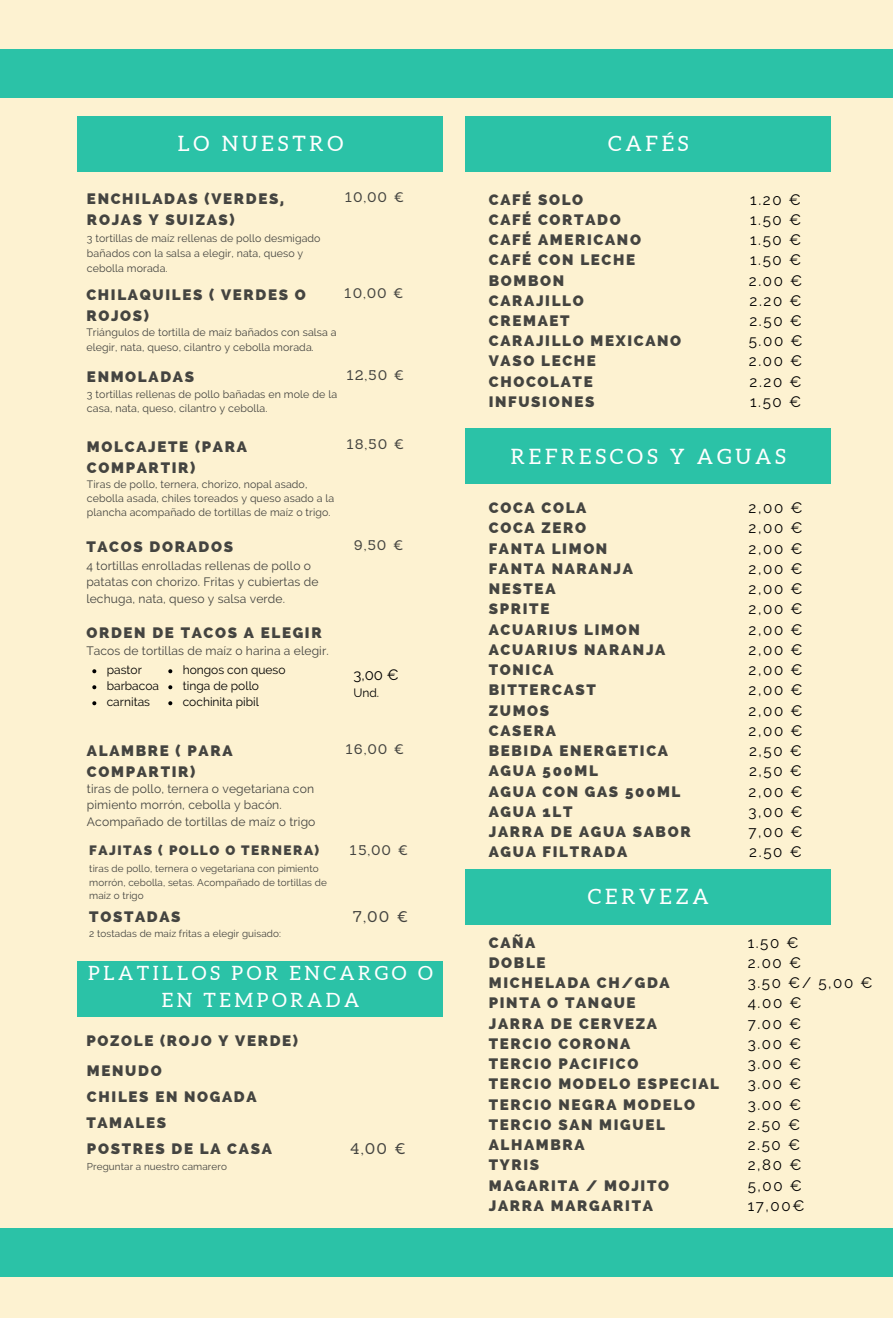
<style>
.page{position:relative;width:893px;height:1319px;background:#fff}
.page>*{position:absolute;margin:0;border:0;box-sizing:border-box;transform-origin:0 0}
.t1{font:21.15px "Aleo";letter-spacing:.18em;color:#fff}
.t2{font:19.65px/27px "Aleo";letter-spacing:.18em;color:#fff;text-align:center}
.t3{font:800 15.15px/20.2px "Raleway";letter-spacing:.11em;color:#444440}
.t4{font:15.15px/20.2px "Raleway";letter-spacing:.11em;color:#000;text-align:justify}
.t5{font:15.15px "Sanchez";color:#444440}
.t6{font:15px "Raleway";color:#000}
.t7{font:13.65px "Sanchez";letter-spacing:.11em;color:#444440}
.t8{font:800 13.65px "Raleway";letter-spacing:.11em;color:#444440}
.t9{font:12.15px/16.2px "Raleway";letter-spacing:.01em;color:#444440}
.t10{font:12px/16px "Raleway";color:#000}
.t11{font:10.65px/14.7px "Raleway";letter-spacing:.01em;color:#444440}
.t12{font:9.9px/13px "Raleway";letter-spacing:.01em;color:#444440}
</style>
<div class="page">
<div style="left:0;top:0;width:892px;height:1317px;background:#fdf2d1"></div>
<div style="left:78px;top:117px;width:365px;height:55px;background:#2bc2a7"></div>
<div style="left:78px;top:961px;width:365px;height:55px;background:#2bc2a7"></div>
<div style="left:0;top:50px;width:892px;height:48px;background:#2bc2a7"></div>
<div style="left:0;top:1228px;width:892px;height:49px;background:#2bc2a7"></div>
<svg style="left:92px;top:669px;width:4px;height:4px"></svg>
<svg style="left:92px;top:685px;width:4px;height:4px"></svg>
<svg style="left:92px;top:701px;width:4px;height:4px"></svg>
<svg style="left:168px;top:669px;width:4px;height:4px"></svg>
<svg style="left:168px;top:685px;width:4px;height:4px"></svg>
<svg style="left:168px;top:701px;width:4px;height:4px"></svg>
<div style="left:465px;top:117px;width:365px;height:55px;background:#2bc2a7"></div>
<div style="left:465px;top:428px;width:365px;height:56px;background:#2bc2a7"></div>
<div style="left:465px;top:869px;width:365px;height:56px;background:#2bc2a7"></div>
<h1 class="t1" style="left:178px;top:132px;width:167px">LO NUESTRO</h1>
<p class="t3" style="left:87px;top:189px;width:199px;line-height:20.7px">ENCHILADAS (VERDES,<br>ROJAS Y SUIZAS)</p>
<p class="t11" style="left:87px;top:231px;width:235px">3 tortillas de maíz rellenas de pollo desmigado bañados con la salsa a elegir, nata, queso y cebolla morada.</p>
<p class="t3" style="left:86px;top:285px;width:221px;line-height:20.7px">CHILAQUILES ( VERDES O<br>ROJOS)</p>
<p class="t11" style="left:86px;top:325px;width:252px;line-height:14.2px">Triángulos de tortilla de maíz bañados con salsa a elegir, nata, queso, cilantro y cebolla morada.</p>
<p class="t3" style="left:87px;top:367px;width:108px">ENMOLADAS</p>
<p class="t11" style="left:87px;top:387px;width:252px;line-height:14.2px">3 tortillas rellenas de pollo bañadas en mole de la casa, nata, queso, cilantro y cebolla.</p>
<p class="t7" style="left:345px;top:189px;width:60px">10,00 €</p>
<p class="t7" style="left:344px;top:284px;width:60px">10,00 €</p>
<p class="t7" style="left:347px;top:366px;width:59px">12,50 €</p>
<p class="t3" style="left:87px;top:436px;width:161px;line-height:20.7px">MOLCAJETE (PARA<br>COMPARTIR)</p>
<p class="t11" style="left:87px;top:477px;width:249px;line-height:14.1px">Tiras de pollo, ternera, chorizo, nopal asado, cebolla asada, chiles toreados y queso asado a la plancha acompañado de tortillas de maíz o trigo.</p>
<p class="t3" style="left:86px;top:536px;width:148px">TACOS DORADOS</p>
<p class="t9" style="left:86px;top:557px;width:233px">4 tortillas enrolladas rellenas de pollo o patatas con chorizo. Fritas y cubiertas de lechuga, nata, queso y salsa verde.</p>
<p class="t7" style="left:347px;top:435px;width:59px">18,50 €</p>
<p class="t7" style="left:354px;top:536px;width:50px">9,50 €</p>
<p class="t3" style="left:86px;top:622px;width:237px">ORDEN DE TACOS A ELEGIR</p>
<p class="t9" style="left:86px;top:642px;width:244px">Tacos de tortillas de maíz o harina a elegir.</p>
<p class="t10" style="left:107px;top:662px;width:54px">pastor barbacoa carnitas</p>
<p class="t10" style="left:183px;top:662px;width:104px">hongos con queso tinga de pollo cochinita pibil</p>
<p class="t6" style="left:353px;top:666px;width:47px">3,00 €</p>
<p class="t10" style="left:353px;top:685px;width:27px">Und.</p>
<p class="t3" style="left:87px;top:740px;width:147px;line-height:20.7px">ALAMBRE ( PARA<br>COMPARTIR)</p>
<p class="t9" style="left:87px;top:781px;width:230px">tiras de pollo, ternera o vegetariana con pimiento morrón, cebolla y bacón.<br>Acompañado de tortillas de maíz o trigo</p>
<p class="t8" style="left:89px;top:842px;width:231px">FAJITAS ( POLLO O TERNERA)</p>
<p class="t12" style="left:89px;top:862px;width:239px">tiras de pollo, ternera o vegetariana con pimiento morrón, cebolla, setas. Acompañado de tortillas de maíz o trigo</p>
<p class="t3" style="left:89px;top:906px;width:93px">TOSTADAS</p>
<p class="t12" style="left:89px;top:927px;width:193px">2 tostadas de maíz fritas a elegir guisado:</p>
<p class="t7" style="left:346px;top:740px;width:60px">16,00 €</p>
<p class="t7" style="left:350px;top:841px;width:59px">15,00 €</p>
<p class="t5" style="left:353px;top:906px;width:57px">7,00 €</p>
<p class="t2" style="left:88px;top:959px;width:346px">PLATILLOS POR ENCARGO O<br>EN TEMPORADA</p>
<p class="t3" style="left:86px;top:1025px;width:213px;line-height:30.5px">POZOLE (ROJO Y VERDE)<br>MENUDO</p>
<p class="t3" style="left:87px;top:1087px;width:171px">CHILES EN NOGADA</p>
<p class="t3" style="left:86px;top:1109px;width:187px;line-height:26.5px">TAMALES<br>POSTRES DE LA CASA</p>
<p class="t12" style="left:87px;top:1160px;width:141px">Preguntar a nuestro camarero</p>
<p class="t5" style="left:350px;top:1139px;width:57px">4,00 €</p>
<h1 class="t1" style="left:608px;top:132px;width:82px">CAFÉS</h1>
<p class="t3" style="left:489px;top:189px;width:194px">CAFÉ SOLO<br>CAFÉ CORTADO<br>CAFÉ AMERICANO<br>CAFÉ CON LECHE<br>BOMBON<br>CARAJILLO<br>CREMAET<br>CARAJILLO MEXICANO<br>VASO LECHE<br>CHOCOLATE<br>INFUSIONES</p>
<p class="t4" style="left:748px;top:189px;width:55px">1.20 € 1.50 € 1.50 € 1.50 € 2.00 € 2.20 € 2.50 € 5.00 € 2.00 € 2.20 € 1.50 €</p>
<h1 class="t1" style="left:510px;top:444px;width:276px">REFRESCOS Y AGUAS</h1>
<p class="t3" style="left:489px;top:498px;width:203px">COCA COLA<br>COCA ZERO<br>FANTA LIMON<br>FANTA NARANJA<br>NESTEA<br>SPRITE<br>ACUARIUS LIMON<br>ACUARIUS NARANJA<br>TONICA<br>BITTERCAST<br>ZUMOS<br>CASERA<br>BEBIDA ENERGETICA<br>AGUA 500ML<br>AGUA CON GAS 500ML<br>AGUA 1LT<br>JARRA DE AGUA SABOR<br>AGUA FILTRADA</p>
<p class="t4" style="left:748px;top:498px;width:56px">2,00 € 2,00 € 2,00 € 2,00 € 2,00 € 2,00 € 2,00 € 2,00 € 2,00 € 2,00 € 2,00 € 2,00 € 2,50 € 2,50 € 2,00 € 3,00 € 7,00 € 2.50 €</p>
<h1 class="t1" style="left:587px;top:884px;width:122px">CERVEZA</h1>
<p class="t3" style="left:489px;top:932px;width:232px">CAÑA<br>DOBLE<br>MICHELADA CH/GDA<br>PINTA O TANQUE<br>JARRA DE CERVEZA<br>TERCIO CORONA<br>TERCIO PACIFICO<br>TERCIO MODELO ESPECIAL<br>TERCIO NEGRA MODELO<br>TERCIO SAN MIGUEL<br>ALHAMBRA<br>TYRIS<br>MAGARITA / MOJITO<br>JARRA MARGARITA</p>
<p class="t4" style="left:747px;top:932px;width:127px;text-align:left">1.50 €<br>2.00 €<br>3.50 €/ 5,00 €<br>4.00 €<br>7.00 €<br>3.00 €<br>3.00 €<br>3.00 €<br>3.00 €<br>2.50 €<br>2.50 €<br>2,80 €<br>5,00 €<br>17,00€</p>
</div>
